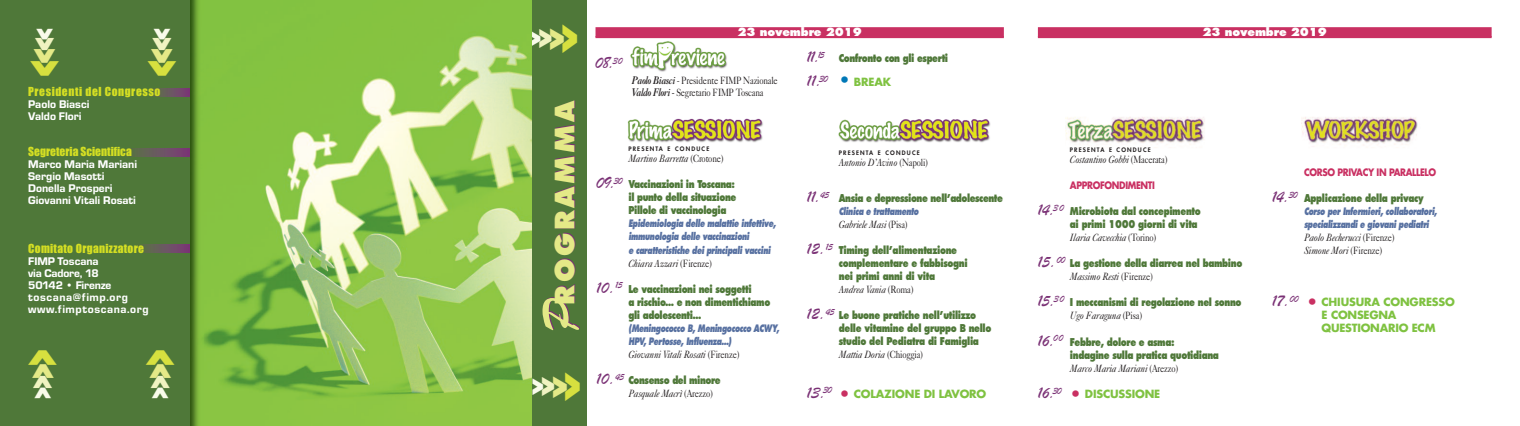
<style>
.page{position:relative;width:1520px;height:426px;background:#fff}
.page>*{position:absolute;margin:0;border:0;box-sizing:border-box;transform-origin:0 0}
.t1{font:800 26px "Futura";letter-spacing:.1em;color:#e4e987}
.t2{font:900 24.4px "Cooper";color:#f9fbea}
.t3{font:17px "Brush Script";color:#7a3175}
.t4{font:11.5px/12px "Eurostile T Heav";color:#fff}
.t5{font:11.5px "Impact";letter-spacing:.05em;color:#d4de23}
.t6{font:11.5px "Impact";color:#d4de23}
.t7{font:11.5px "Impact";letter-spacing:.025em;color:#d4de23}
.t8{font:700 11px/13px "Futura";letter-spacing:-.015em;color:#7fc241}
.t9{font:800 11px "Futura";letter-spacing:-.015em;color:#fff}
.t10{font:800 10.5px/13px "Futura";letter-spacing:-.045em;color:#4f7839;scale:.8 1}
.t11{font:italic 10.5px/13px "Caslon Five Forty";letter-spacing:-.02em;color:#231f20;scale:.88 1}
.t12{font:10.5px/12.5px "Caslon Five Forty";letter-spacing:-.02em;color:#231f20;scale:.8 1}
.t13{font:italic 800 10px/13px "Futura";letter-spacing:-.055em;color:#5871a1;scale:.73 1}
.t14{font:700 10px "Futura";letter-spacing:-.04em;color:#c93062;scale:.87 1}
.t15{font:800 6px "Futura";letter-spacing:.19em;color:#231f20}
.s1{font-size:28px;color:#f0f3c1}
.s2{font-size:31.7px;color:#e4e987}
.s3{font-size:42px;color:#d7e03f}
.s4{font-family:"Brush Script";font-weight:400;font-size:50.9px}
.s5{font-family:"Caslon Three";font-style:italic}
.s6{font-style:italic}
.s7{font-family:"Brush Script";font-weight:400;font-size:17px;color:#7a3175}
.s8{font-size:17px;color:#0078b7}
.s9{font-style:normal}
.s10{font-style:normal;color:#fff}
.s11{font-size:17px;color:#c93062}
</style>
<div class="page">
<div style="left:531px;top:0;width:56px;height:425px;background:#4f7839"></div>
<img style="left:203px;top:0;width:328px;height:425px">
<img style="left:190px;top:0;width:13px;height:425px">
<div style="left:0;top:0;width:190px;height:425px;background:#4f7839"></div>
<img style="left:155px;top:88px;width:34px;height:9px">
<img style="left:143px;top:244px;width:46px;height:8px">
<img style="left:628px;top:38px;width:169px;height:34px">
<div style="left:595px;top:27px;width:408px;height:10px;background:#c93062"></div>
<hr style="left:595px;top:36px;width:408px;height:2px;background:#c93062">
<img style="left:627px;top:118px;width:136px;height:25px">
<img style="left:1066px;top:117px;width:139px;height:28px">
<img style="left:1301px;top:117px;width:117px;height:28px">
<div style="left:1037px;top:27px;width:454px;height:10px;background:#c93062"></div>
<hr style="left:1037px;top:36px;width:454px;height:2px;background:#c93062">
<img style="left:838px;top:119px;width:153px;height:24px">
<img style="left:132px;top:148px;width:57px;height:9px">
<h2 class="t2" style="left:59px;top:28px;width:51px;rotate:90deg">&gt;<span class="s1">&gt;</span><span class="s2">&gt;</span><span class="s3">&gt;</span></h2>
<h2 class="t2" style="left:177px;top:28px;width:51px;rotate:90deg">&gt;<span class="s1">&gt;</span><span class="s2">&gt;</span><span class="s3">&gt;</span></h2>
<p class="t5" style="left:28px;top:85px;width:134px">Presidenti del Congresso</p>
<p class="t4" style="left:28px;top:98px;width:63px">Paolo Biasci<br>Valdo Flori</p>
<p class="t6" style="left:28px;top:145px;width:105px">Segreteria Scientifica</p>
<p class="t4" style="left:28px;top:158px;width:110px">Marco Maria Mariani<br>Sergio Masotti<br>Donella Prosperi<br>Giovanni Vitali Rosati</p>
<p class="t7" style="left:28px;top:241px;width:117px">Comitato Organizzatore</p>
<p class="t4" style="left:28px;top:254px;width:122px">FIMP Toscana<br>via Cadore, 18<br>50142 • Firenze toscana@fimp.org www.fimptoscana.org</p>
<h2 class="t2" style="left:28px;top:398px;width:51px;rotate:-90deg">&gt;<span class="s1">&gt;</span><span class="s2">&gt;</span><span class="s3">&gt;</span></h2>
<h2 class="t2" style="left:146px;top:398px;width:51px;rotate:-90deg">&gt;<span class="s1">&gt;</span><span class="s2">&gt;</span><span class="s3">&gt;</span></h2>
<h2 class="t2" style="left:529px;top:24px;width:51px">&gt;<span class="s1">&gt;</span><span class="s2">&gt;</span><span class="s3">&gt;</span></h2>
<h1 class="t1" style="left:553px;top:331px;width:232px;rotate:-90deg"><span class="s4">P</span>ROGRAMMA</h1>
<h2 class="t2" style="left:532px;top:371px;width:51px">&gt;<span class="s1">&gt;</span><span class="s2">&gt;</span><span class="s3">&gt;</span></h2>
<h3 class="t3" style="left:595px;top:52px;width:28px">08.<sup>30</sup></h3>
<p class="t9" style="left:737px;top:27px;width:126px">23 novembre 2019</p>
<p class="t9" style="left:1202px;top:27px;width:126px">23 novembre 2019</p>
<p class="t12" style="left:631px;top:75px;width:184px"><span class="s5">Paolo Biasci</span> <span class="s6">-</span> Presidente FIMP Nazionale<br><span class="s5">Valdo Flori</span> - Segretario FIMP Toscana</p>
<h3 class="t3" style="left:806px;top:46px;width:19px">11.<sup>15</sup></h3>
<p class="t10" style="left:838px;top:52px;width:138px">Confronto con gli esperti</p>
<p class="t8" style="left:806px;top:76px;width:86px"><span class="s7">11.</span><sup>30</sup> <span class="s8">•</span> BREAK</p>
<p class="t15" style="left:628px;top:145px;width:82px">PRESENTA E CONDUCE</p>
<p class="t11" style="left:628px;top:153px;width:110px">Martino Barretta <span class="s9">(Crotone)</span></p>
<p class="t10" style="left:628px;top:178px;width:136px;text-indent:-32px"><span class="s7">09.</span><sup>30</sup> Vaccinazioni in Toscana: il punto della situazione<br>Pillole di vaccinologia</p>
<p class="t13" style="left:628px;top:218px;width:204px">Epidemiologia delle malattie infettive, immunologia delle vaccinazioni<br>e caratteristiche dei principali vaccini</p>
<p class="t11" style="left:628px;top:257px;width:96px">Chiara Azzari <span class="s9">(Firenze)</span></p>
<p class="t10" style="left:628px;top:282px;width:179px;text-indent:-32px"><span class="s7">10.</span><sup>15</sup> Le vaccinazioni nei soggetti<br>a rischio… e non dimentichiamo gli adolescenti…</p>
<p class="t13" style="left:628px;top:322px;width:208px">(Meningococco B, Meningococco ACWY,<br>HPV, Pertosse, Influenza…)</p>
<p class="t11" style="left:628px;top:348px;width:131px">Giovanni Vitali Rosati <span class="s9">(Firenze)</span><span class="s10">(</span></p>
<p class="t10" style="left:596px;top:373px;width:157px"><span class="s7">10.</span><sup>45</sup> Consenso del minore</p>
<p class="t11" style="left:628px;top:387px;width:97px">Pasquale Macrì <span class="s9">(Arezzo)</span></p>
<p class="t15" style="left:838px;top:149px;width:82px">PRESENTA E CONDUCE</p>
<p class="t11" style="left:838px;top:157px;width:103px">Antonio D’Avino <span class="s9">(Napoli)</span></p>
<p class="t10" style="left:806px;top:192px;width:246px"><span class="s7">11.</span><sup>45</sup> Ansia e depressione nell’adolescente</p>
<p class="t13" style="left:839px;top:205px;width:111px">Clinica e trattamento</p>
<p class="t11" style="left:838px;top:219px;width:83px">Gabriele Masi <span class="s9">(Pisa)</span><span class="s10">(</span></p>
<p class="t10" style="left:838px;top:244px;width:163px;text-indent:-32px"><span class="s7">12.</span><sup>15</sup> Timing dell’alimentazione complementare e fabbisogni nei primi anni di vita</p>
<p class="t11" style="left:838px;top:284px;width:87px">Andrea Vania <span class="s9">(Roma)</span></p>
<p class="t10" style="left:838px;top:309px;width:192px;text-indent:-32px"><span class="s7">12.</span><sup>45</sup> Le buone pratiche nell’utilizzo delle vitamine del gruppo B nello studio del Pediatra di Famiglia</p>
<p class="t11" style="left:838px;top:349px;width:97px">Mattia Doria <span class="s9">(Chioggia)</span></p>
<p class="t8" style="left:806px;top:387px;width:181px"><span class="s7">13.</span><sup>30</sup> <span class="s11">•</span> COLAZIONE DI LAVORO</p>
<p class="t15" style="left:1069px;top:146px;width:82px">PRESENTA E CONDUCE</p>
<p class="t11" style="left:1069px;top:154px;width:112px">Costantino Gobbi <span class="s9">(Macerata)</span></p>
<p class="t14" style="left:1069px;top:181px;width:99px">APPROFONDIMENTI</p>
<p class="t10" style="left:1069px;top:205px;width:165px;text-indent:-32px"><span class="s7">14.</span><sup>30</sup> Microbiota dal concepimento ai primi 1000 giorni di vita</p>
<p class="t11" style="left:1069px;top:232px;width:100px">Ilaria Cavecchia <span class="s9">(Torino)</span></p>
<p class="t10" style="left:1037px;top:257px;width:257px"><span class="s7">15.</span><sup>00</sup> La gestione della diarrea nel bambino</p>
<p class="t11" style="left:1069px;top:271px;width:117px">Massimo Resti <span class="s9">(Firenze)</span><span class="s10">(Pisa)</span></p>
<p class="t10" style="left:1037px;top:296px;width:256px"><span class="s7">15.</span><sup>30</sup> I meccanismi di regolazione nel sonno</p>
<p class="t11" style="left:1069px;top:310px;width:84px">Ugo Faraguna <span class="s9">(Pisa)</span></p>
<p class="t10" style="left:1069px;top:335px;width:188px;text-indent:-32px"><span class="s7">16.</span><sup>00</sup> Febbre, dolore e asma:<br>indagine sulla pratica quotidiana</p>
<p class="t11" style="left:1069px;top:362px;width:125px">Marco Maria Mariani <span class="s9">(Arezzo)</span></p>
<p class="t8" style="left:1037px;top:387px;width:124px"><span class="s7">16.</span><sup>30</sup> <span class="s11">•</span> DISCUSSIONE</p>
<p class="t14" style="left:1304px;top:167px;width:153px">CORSO PRIVACY IN PARALLELO</p>
<p class="t10" style="left:1272px;top:192px;width:191px"><span class="s7">14.</span><sup>30</sup> Applicazione della privacy</p>
<p class="t13" style="left:1304px;top:205px;width:184px">Corso per Infermieri, collaboratori, specializzandi e giovani pediatri</p>
<p class="t11" style="left:1303px;top:232px;width:104px">Paolo Becherucci <span class="s9">(Firenze)<br></span>Simone Mori <span class="s9">(Firenze)</span></p>
<p class="t8" style="left:1321px;top:296px;width:135px;text-indent:-49px"><span class="s7">17.</span><sup>00</sup> <span class="s11">•</span> CHIUSURA CONGRESSO<br>E CONSEGNA<br>QUESTIONARIO ECM</p>
</div>
